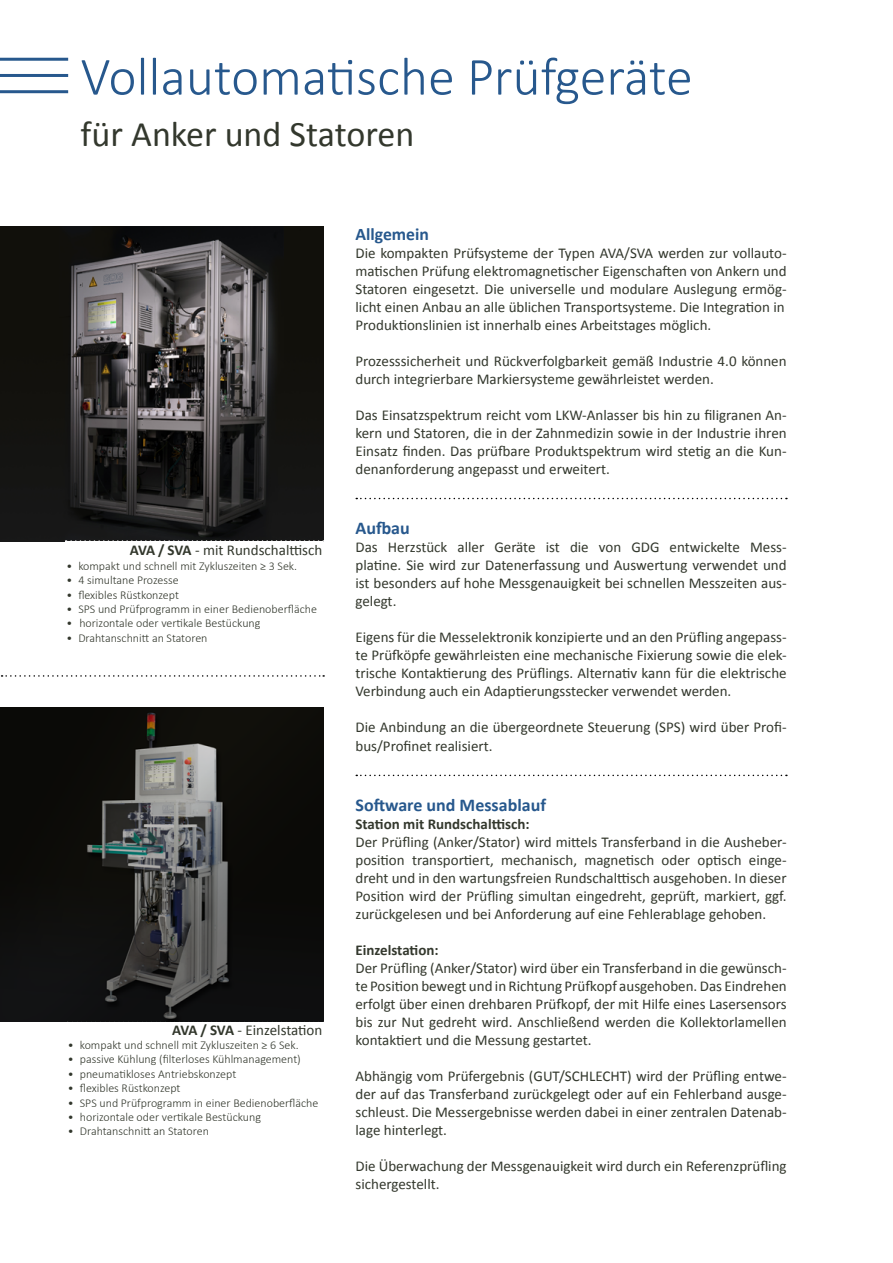
<style>
.page{position:relative;width:893px;height:1263px;background:#fff}
.page>*{position:absolute;margin:0;border:0;box-sizing:border-box;transform-origin:0 0}
.t1{font:300 54px "Calibri";color:#27588d}
.t2{font:36px "Calibri";color:#33382d}
.t3{font:700 18px "Calibri";color:#27588d}
.t4{font:700 17.7px "Calibri";color:#27588d}
.t5{font:15px/18px "Calibri";color:#33382d;text-align:justify}
.t6{font:15px "Calibri";color:#32372c}
.t7{font:700 15px "Calibri";color:#33382d}
.t8{font:300 12px "Calibri";color:#32372c}
.s1{font-weight:700}
</style>
<div class="page">
<hr style="left:0;top:74px;width:68px;height:3px;background:#27588d">
<hr style="left:0;top:90px;width:68px;height:3px;background:#27588d">
<hr style="left:0;top:58px;width:68px;height:3px;background:#27588d">
<img style="left:0;top:226px;width:324px;height:315px">
<img style="left:0;top:707px;width:324px;height:315px">
<svg style="left:65px;top:540px;width:259px;height:2px"></svg>
<svg style="left:356px;top:775px;width:431px;height:1px"></svg>
<svg style="left:356px;top:498px;width:431px;height:1px"></svg>
<svg style="left:2px;top:675px;width:322px;height:2px"></svg>
<h1 class="t1" style="left:81px;top:43px;width:614px">Vollautomatische Prüfgeräte</h1>
<h2 class="t2" style="left:81px;top:111px;width:335px">für Anker und Statoren</h2>
<p class="t6" style="left:130px;top:541px;width:194px"><span class="s1">AVA / SVA</span> - mit Rundschalttisch</p>
<p class="t8" style="left:66px;top:558px;width:232px">• kompakt und schnell mit Zykluszeiten ≥ 3 Sek.</p>
<p class="t8" style="left:66px;top:573px;width:114px">• 4 simultane Prozesse</p>
<p class="t8" style="left:66px;top:587px;width:114px">• flexibles Rüstkonzept</p>
<p class="t8" style="left:66px;top:601px;width:252px">• SPS und Prüfprogramm in einer Bedienoberfläche</p>
<p class="t8" style="left:66px;top:616px;width:196px">• horizontale oder vertikale Bestückung</p>
<p class="t8" style="left:66px;top:630px;width:143px">• Drahtanschnitt an Statoren</p>
<p class="t6" style="left:172px;top:1020px;width:152px"><span class="s1">AVA / SVA</span> - Einzelstation</p>
<p class="t8" style="left:68px;top:1037px;width:232px">• kompakt und schnell mit Zykluszeiten ≥ 6 Sek.</p>
<p class="t8" style="left:68px;top:1052px;width:235px">• passive Kühlung (filterloses Kühlmanagement)</p>
<p class="t8" style="left:68px;top:1066px;width:170px">• pneumatikloses Antriebskonzept</p>
<p class="t8" style="left:68px;top:1081px;width:114px">• flexibles Rüstkonzept</p>
<p class="t8" style="left:68px;top:1095px;width:252px">• SPS und Prüfprogramm in einer Bedienoberfläche</p>
<p class="t8" style="left:68px;top:1109px;width:195px">• horizontale oder vertikale Bestückung</p>
<p class="t8" style="left:68px;top:1124px;width:143px">• Drahtanschnitt an Statoren</p>
<p class="t4" style="left:355px;top:222px;width:75px">Allgemein</p>
<p class="t5" style="left:355px;top:244px;width:433px;text-align:left">Die kompakten Prüfsysteme der Typen AVA/SVA werden zur vollauto&shy;matischen Prüfung elektromagnetischer Eigenschaften von Ankern und Statoren eingesetzt. Die universelle und modulare Auslegung ermög&shy;licht einen Anbau an alle üblichen Transportsysteme. Die Integration in Produktionslinien ist innerhalb eines Arbeitstages möglich.</p>
<p class="t5" style="left:355px;top:352px;width:433px">Prozesssicherheit und Rückverfolgbarkeit gemäß Industrie 4.0 können durch integrierbare Markiersysteme gewährleistet werden.</p>
<p class="t5" style="left:355px;top:406px;width:433px">Das Einsatzspektrum reicht vom LKW-Anlasser bis hin zu filigranen An&shy;kern und Statoren, die in der Zahnmedizin sowie in der Industrie ihren Einsatz finden. Das prüfbare Produktspektrum wird stetig an die Kun&shy;denanforderung angepasst und erweitert.</p>
<p class="t3" style="left:355px;top:517px;width:56px">Aufbau</p>
<p class="t5" style="left:355px;top:538px;width:433px">Das Herzstück aller Geräte ist die von GDG entwickelte Mess&shy;platine. Sie wird zur Datenerfassung und Auswertung verwendet und ist besonders auf hohe Messgenauigkeit bei schnellen Messzeiten aus&shy;gelegt.</p>
<p class="t5" style="left:355px;top:628px;width:433px">Eigens für die Messelektronik konzipierte und an den Prüfling angepass&shy;te Prüfköpfe gewährleisten eine mechanische Fixierung sowie die elek&shy;trische Kontaktierung des Prüflings. Alternativ kann für die elektrische Verbindung auch ein Adaptierungsstecker verwendet werden.</p>
<p class="t5" style="left:355px;top:718px;width:433px">Die Anbindung an die übergeordnete Steuerung (SPS) wird über Profi&shy;bus/Profinet realisiert.</p>
<p class="t3" style="left:355px;top:794px;width:192px">Software und Messablauf</p>
<p class="t7" style="left:355px;top:815px;width:176px">Station mit Rundschalttisch:</p>
<p class="t5" style="left:355px;top:833px;width:433px">Der Prüfling (Anker/Stator) wird mittels Transferband in die Ausheber&shy;position transportiert, mechanisch, magnetisch oder optisch einge&shy;dreht und in den wartungsfreien Rundschalttisch ausgehoben. In dieser Position wird der Prüfling simultan eingedreht, geprüft, markiert, ggf. zurückgelesen und bei Anforderung auf eine Fehlerablage gehoben.</p>
<p class="t7" style="left:355px;top:941px;width:85px">Einzelstation:</p>
<p class="t5" style="left:355px;top:959px;width:433px">Der Prüfling (Anker/Stator) wird über ein Transferband in die gewünsch&shy;te Position bewegt und in Richtung Prüfkopf ausgehoben. Das Eindrehen erfolgt über einen drehbaren Prüfkopf, der mit Hilfe eines Lasersensors bis zur Nut gedreht wird. Anschließend werden die Kollektorlamellen kontaktiert und die Messung gestartet.</p>
<p class="t5" style="left:355px;top:1067px;width:433px">Abhängig vom Prüfergebnis (GUT/SCHLECHT) wird der Prüfling entwe&shy;der auf das Transferband zurückgelegt oder auf ein Fehlerband ausge&shy;schleust. Die Messergebnisse werden dabei in einer zentralen Datenab&shy;lage hinterlegt.</p>
<p class="t5" style="left:355px;top:1157px;width:433px">Die Überwachung der Messgenauigkeit wird durch ein Referenzprüfling sichergestellt.</p>
</div>
